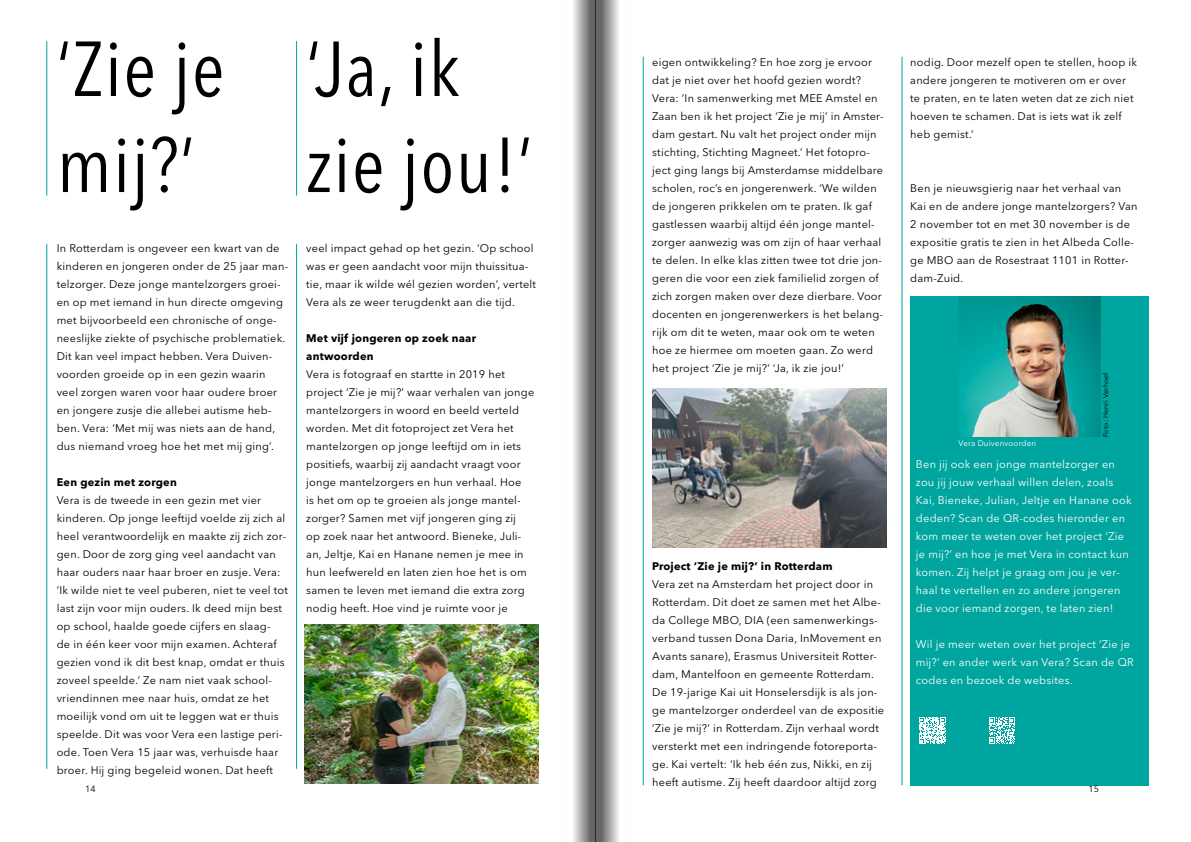
<style>
.page{position:relative;width:1191px;height:842px;background:#fff}
.page>*{position:absolute;margin:0;border:0;box-sizing:border-box;transform-origin:0 0}
.t1{font:condensed 77px/96px "Avenir Next LT Pro";letter-spacing:.02em;color:#000}
.t2{font:11px/18px "Avenir Next LT Pro";letter-spacing:.02em;color:#000}
.t3{font:11px/18px "Avenir Next LT Pro";letter-spacing:.02em;color:#fff}
.t4{font:700 11px/18px "Avenir Next LT Pro";letter-spacing:.02em;color:#000}
.t5{font:9px "Avenir Next LT Pro";color:#000}
.t6{font:8px "Avenir Next LT Pro";letter-spacing:.02em;color:#fff}
.t7{font:7px "Avenir Next LT Pro";letter-spacing:.02em;color:#000}
</style>
<div class="page">
<hr style="left:47px;top:244px;width:1px;height:525px;background:#00a59f">
<hr style="left:47px;top:41px;width:1px;height:155px;background:#00a59f">
<hr style="left:296px;top:41px;width:1px;height:155px;background:#00a59f">
<hr style="left:296px;top:244px;width:1px;height:525px;background:#00a59f">
<img style="left:305px;top:624px;width:234px;height:160px">
<div style="left:910px;top:296px;width:238px;height:489px;background:#00a59f"></div>
<img style="left:652px;top:388px;width:234px;height:159px">
<svg style="left:919px;top:717px;width:26px;height:27px"></svg>
<svg style="left:989px;top:717px;width:26px;height:27px"></svg>
<img style="left:958px;top:296px;width:142px;height:141px">
<hr style="left:643px;top:57px;width:1px;height:728px;background:#00a59f">
<hr style="left:901px;top:57px;width:1px;height:728px;background:#00a59f">
<svg style="left:573px;top:0;width:22px;height:842px;background:#a2a2a2"></svg>
<svg style="left:595px;top:0;width:24px;height:842px;background:#979797"></svg>
<h1 class="t1" style="left:57px;top:21px;width:169px">‘Zie je mij?’</h1>
<h1 class="t1" style="left:306px;top:21px;width:227px">‘Ja, ik zie jou!’</h1>
<p class="t2" style="left:910px;top:53px;width:228px">nodig. Door mezelf open te stellen, hoop ik andere jongeren te motiveren om er over te praten, en te laten weten dat ze zich niet hoeven te schamen. Dat is iets wat ik zelf heb gemist.’</p>
<p class="t2" style="left:652px;top:53px;width:233px">eigen ontwikkeling? En hoe zorg je ervoor dat je niet over het hoofd gezien wordt?<br>Vera: ‘In samenwerking met MEE Amstel en Zaan ben ik het project ‘Zie je mij’ in Amster&shy;dam gestart. Nu valt het project onder mijn stichting, Stichting Magneet.’ Het fotopro&shy;ject ging langs bij Amsterdamse middelbare scholen, roc’s en jongerenwerk. ‘We wilden de jongeren prikkelen om te praten. Ik gaf gastlessen waarbij altijd één jonge mantel&shy;zorger aanwezig was om zijn of haar verhaal te delen. In elke klas zitten twee tot drie jon&shy;geren die voor een ziek familielid zorgen of zich zorgen maken over deze dierbare. Voor docenten en jongerenwerkers is het belang&shy;rijk om dit te weten, maar ook om te weten hoe ze hiermee om moeten gaan. Zo werd het project ‘Zie je mij?’ ‘Ja, ik zie jou!’</p>
<p class="t2" style="left:910px;top:179px;width:229px">Ben je nieuwsgierig naar het verhaal van Kai en de andere jonge mantelzorgers? Van 2 november tot en met 30 november is de expositie gratis te zien in het Albeda Colle&shy;ge MBO aan de Rosestraat 1101 in Rotter&shy;dam-Zuid.</p>
<p class="t2" style="left:57px;top:239px;width:233px">In Rotterdam is ongeveer een kwart van de kinderen en jongeren onder de 25 jaar man&shy;telzorger. Deze jonge mantelzorgers groei&shy;en op met iemand in hun directe omgeving met bijvoorbeeld een chronische of onge&shy;neeslijke ziekte of psychische problematiek.<br>Dit kan veel impact hebben. Vera Duiven&shy;voorden groeide op in een gezin waarin veel zorgen waren voor haar oudere broer en jongere zusje die allebei autisme heb&shy;ben. Vera: ‘Met mij was niets aan de hand, dus niemand vroeg hoe het met mij ging’.</p>
<p class="t4" style="left:57px;top:473px;width:122px">Een gezin met zorgen</p>
<p class="t2" style="left:57px;top:491px;width:233px">Vera is de tweede in een gezin met vier kinderen. Op jonge leeftijd voelde zij zich al heel verantwoordelijk en maakte zij zich zor&shy;gen. Door de zorg ging veel aandacht van haar ouders naar haar broer en zusje. Vera: ’Ik wilde niet te veel puberen, niet te veel tot last zijn voor mijn ouders. Ik deed mijn best op school, haalde goede cijfers en slaag-<br>de in één keer voor mijn examen. Achteraf gezien vond ik dit best knap, omdat er thuis zoveel speelde.’ Ze nam niet vaak school&shy;vriendinnen mee naar huis, omdat ze het moeilijk vond om uit te leggen wat er thuis speelde. Dit was voor Vera een lastige peri&shy;ode. Toen Vera 15 jaar was, verhuisde haar broer. Hij ging begeleid wonen. Dat heeft</p>
<p class="t2" style="left:306px;top:239px;width:231px">veel impact gehad op het gezin. ‘Op school was er geen aandacht voor mijn thuissitua&shy;tie, maar ik wilde wél gezien worden’, vertelt Vera als ze weer terugdenkt aan die tijd.</p>
<p class="t4" style="left:306px;top:329px;width:171px">Met vijf jongeren op zoek naar antwoorden</p>
<p class="t2" style="left:306px;top:365px;width:230px">Vera is fotograaf en startte in 2019 het project ‘Zie je mij?’ waar verhalen van jonge mantelzorgers in woord en beeld verteld worden. Met dit fotoproject zet Vera het mantelzorgen op jonge leeftijd om in iets positiefs, waarbij zij aandacht vraagt voor jonge mantelzorgers en hun verhaal. Hoe<br>is het om op te groeien als jonge mantel&shy;zorger? Samen met vijf jongeren ging zij<br>op zoek naar het antwoord. Bieneke, Juli&shy;an, Jeltje, Kai en Hanane nemen je mee in hun leefwereld en laten zien hoe het is om samen te leven met iemand die extra zorg nodig heeft. Hoe vind je ruimte voor je</p>
<p class="t7" style="left:1101px;top:437px;width:66px;rotate:-90deg">Foto: Henri Verhoef</p>
<p class="t6" style="left:958px;top:438px;width:79px">Vera Duivenvoorden</p>
<p class="t3" style="left:916px;top:455px;width:217px">Ben jij ook een jonge mantelzorger en zou jij jouw verhaal willen delen, zoals Kai, Bieneke, Julian, Jeltje en Hanane ook deden? Scan de QR-codes hieronder en kom meer te weten over het project ‘Zie je mij?’ en hoe je met Vera in contact kun komen. Zij helpt je graag om jou je ver&shy;haal te vertellen en zo andere jongeren die voor iemand zorgen, te laten zien!</p>
<p class="t3" style="left:916px;top:635px;width:219px">Wil je meer weten over het project ‘Zie je mij?’ en ander werk van Vera? Scan de QR codes en bezoek de websites.</p>
<p class="t4" style="left:652px;top:557px;width:182px">Project ‘Zie je mij?’ in Rotterdam</p>
<p class="t2" style="left:652px;top:575px;width:233px">Vera zet na Amsterdam het project door in Rotterdam. Dit doet ze samen met het Albe&shy;da College MBO, DIA (een samenwerkings&shy;verband tussen Dona Daria, InMovement en Avants sanare), Erasmus Universiteit Rotter&shy;dam, Mantelfoon en gemeente Rotterdam.<br>De 19-jarige Kai uit Honselersdijk is als jon&shy;ge mantelzorger onderdeel van de expositie ‘Zie je mij?’ in Rotterdam. Zijn verhaal wordt versterkt met een indringende fotoreporta&shy;ge. Kai vertelt: ‘Ik heb één zus, Nikki, en zij heeft autisme. Zij heeft daardoor altijd zorg</p>
<p class="t5" style="left:85px;top:783px;width:12px">14</p>
<p class="t5" style="left:1088px;top:783px;width:12px">15</p>
</div>
